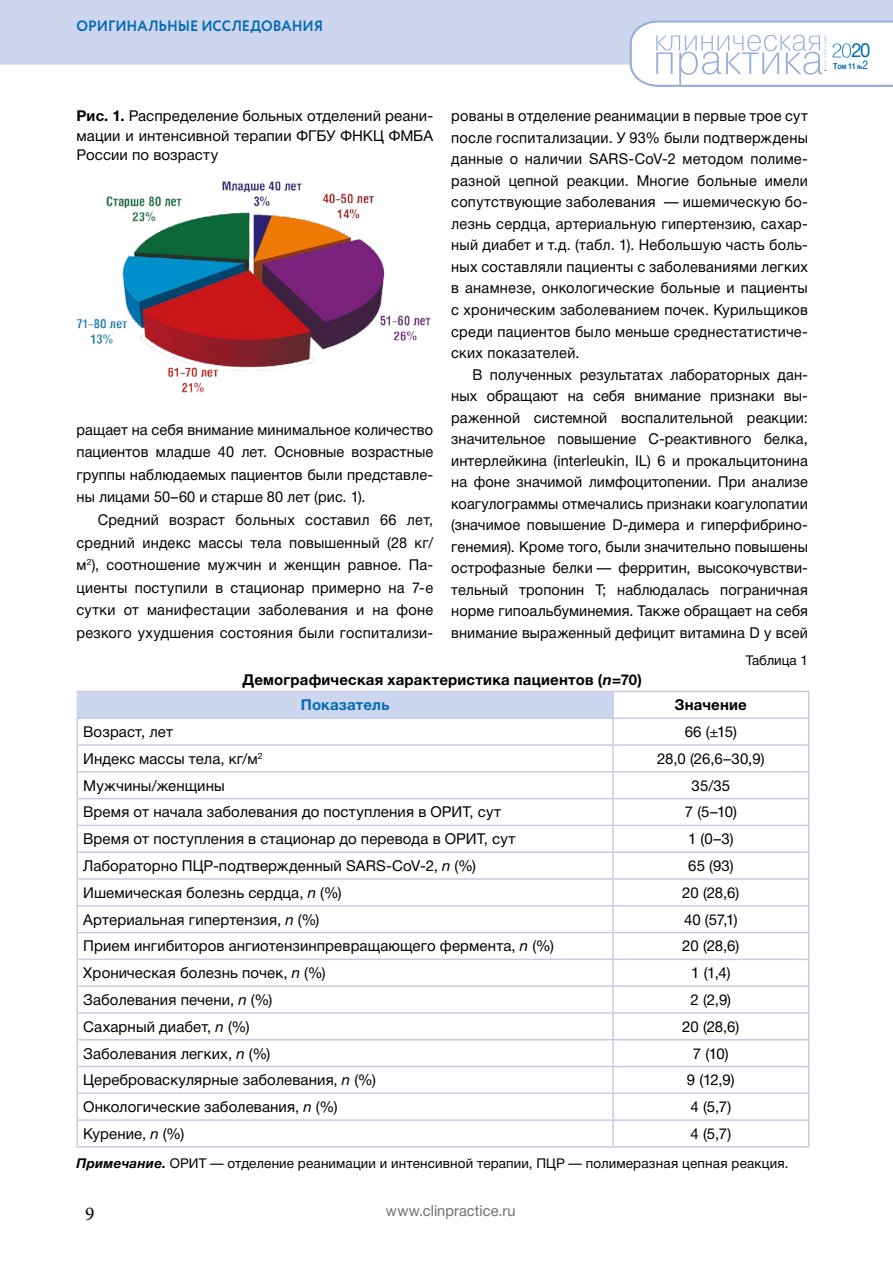
<style>
.page{position:relative;width:893px;height:1263px;background:#fff}
.page>*{position:absolute;margin:0;border:0;box-sizing:border-box;transform-origin:0 0}
.t1{font:19.5px "Helvetica Neue Cyr";color:#016ab3;scale:.95 1}
.t2{font:19.5px "Minion Pro";color:#000}
.t3{font:15px/21.5px "Helvetica Neue Cyr";letter-spacing:.005em;color:#000;text-align:justify}
.t4{font:700 15px/25.5px "Helvetica Neue Cyr";letter-spacing:.01em;color:#000}
.t5{font:700 15px "Circe";letter-spacing:-.005em;color:#016ab3;scale:.95 1}
.t6{font:15px "Helvetica Neue Cyr";letter-spacing:.005em;color:#706f6f}
.t7{font:13.5px "Helvetica Neue Cyr";letter-spacing:.01em;color:#000}
.t8{font:700 8.25px "Helvetica Neue Cyr";color:#016ab3;scale:.85 1}
.s1{font-weight:700}
.s2{font-style:italic}
.s3{color:#006ab3}
.s4{font-weight:700;font-style:italic}
.s5{font-size:6px}
.s6{font-weight:400;font-size:12px}
</style>
<div class="page">
<img style="left:77px;top:180px;width:354px;height:213px">
<div style="left:77px;top:691px;width:536px;height:27px;background:#ccd6ef"></div>
<hr style="left:77px;top:691px;width:536px;height:1px;background:#c8c9e7">
<hr style="left:613px;top:691px;width:196px;height:1px;background:#c8c9e7">
<hr style="left:612px;top:692px;width:2px;height:25px;background:#c8c9e7">
<hr style="left:613px;top:717px;width:196px;height:2px;background:#c8c9e7">
<hr style="left:613px;top:744px;width:196px;height:2px;background:#c8c9e7">
<hr style="left:613px;top:771px;width:196px;height:1px;background:#c8c9e7">
<hr style="left:613px;top:798px;width:196px;height:1px;background:#c8c9e7">
<hr style="left:613px;top:825px;width:196px;height:1px;background:#c8c9e7">
<hr style="left:613px;top:851px;width:196px;height:2px;background:#c8c9e7">
<hr style="left:613px;top:878px;width:196px;height:2px;background:#c8c9e7">
<hr style="left:613px;top:905px;width:196px;height:1px;background:#c8c9e7">
<hr style="left:613px;top:932px;width:196px;height:1px;background:#c8c9e7">
<hr style="left:613px;top:959px;width:196px;height:1px;background:#c8c9e7">
<hr style="left:613px;top:985px;width:196px;height:2px;background:#c8c9e7">
<hr style="left:613px;top:1012px;width:196px;height:2px;background:#c8c9e7">
<hr style="left:613px;top:1039px;width:196px;height:1px;background:#c8c9e7">
<hr style="left:613px;top:1066px;width:196px;height:1px;background:#c8c9e7">
<hr style="left:613px;top:1092px;width:196px;height:2px;background:#c8c9e7">
<hr style="left:613px;top:1119px;width:196px;height:2px;background:#c8c9e7">
<svg style="left:808px;top:692px;width:1px;height:454px"></svg>
<hr style="left:613px;top:1146px;width:196px;height:2px;background:#c8c9e7">
<hr style="left:77px;top:717px;width:536px;height:2px;background:#c8c9e7">
<hr style="left:612px;top:719px;width:2px;height:25px;background:#c8c9e7">
<hr style="left:77px;top:744px;width:536px;height:2px;background:#c8c9e7">
<hr style="left:612px;top:746px;width:2px;height:25px;background:#c8c9e7">
<hr style="left:77px;top:771px;width:536px;height:1px;background:#c8c9e7">
<hr style="left:612px;top:772px;width:2px;height:26px;background:#c8c9e7">
<hr style="left:77px;top:798px;width:536px;height:1px;background:#c8c9e7">
<hr style="left:612px;top:799px;width:2px;height:26px;background:#c8c9e7">
<hr style="left:77px;top:825px;width:536px;height:1px;background:#c8c9e7">
<hr style="left:612px;top:826px;width:2px;height:25px;background:#c8c9e7">
<hr style="left:77px;top:851px;width:536px;height:2px;background:#c8c9e7">
<hr style="left:612px;top:853px;width:2px;height:25px;background:#c8c9e7">
<hr style="left:77px;top:878px;width:536px;height:2px;background:#c8c9e7">
<hr style="left:612px;top:880px;width:2px;height:25px;background:#c8c9e7">
<hr style="left:77px;top:905px;width:536px;height:1px;background:#c8c9e7">
<hr style="left:612px;top:906px;width:2px;height:26px;background:#c8c9e7">
<hr style="left:77px;top:932px;width:536px;height:1px;background:#c8c9e7">
<hr style="left:612px;top:933px;width:2px;height:26px;background:#c8c9e7">
<hr style="left:77px;top:959px;width:536px;height:1px;background:#c8c9e7">
<hr style="left:612px;top:960px;width:2px;height:25px;background:#c8c9e7">
<hr style="left:77px;top:985px;width:536px;height:2px;background:#c8c9e7">
<hr style="left:612px;top:987px;width:2px;height:25px;background:#c8c9e7">
<hr style="left:77px;top:1012px;width:536px;height:2px;background:#c8c9e7">
<hr style="left:612px;top:1014px;width:2px;height:25px;background:#c8c9e7">
<hr style="left:77px;top:1039px;width:536px;height:1px;background:#c8c9e7">
<hr style="left:612px;top:1040px;width:2px;height:26px;background:#c8c9e7">
<hr style="left:77px;top:1066px;width:536px;height:1px;background:#c8c9e7">
<hr style="left:612px;top:1067px;width:2px;height:25px;background:#c8c9e7">
<hr style="left:77px;top:1092px;width:536px;height:2px;background:#c8c9e7">
<hr style="left:612px;top:1094px;width:2px;height:25px;background:#c8c9e7">
<hr style="left:77px;top:1119px;width:536px;height:2px;background:#c8c9e7">
<svg style="left:77px;top:719px;width:1px;height:427px"></svg>
<hr style="left:612px;top:1121px;width:2px;height:25px;background:#c8c9e7">
<hr style="left:77px;top:1146px;width:536px;height:2px;background:#c8c9e7">
<div style="left:0;top:0;width:893px;height:65px;background:#cdd6ee"></div>
<svg style="left:629px;top:20px;width:264px;height:67px"></svg>
<p class="t5" style="left:77px;top:16px;width:261px">ОРИГИНАЛЬНЫЕ ИССЛЕДОВАНИЯ</p>
<p class="t3" style="left:77px;top:106px;width:358px;line-height:19.5px"><span class="s1">Рис. 1.</span> Распределение больных отделений реани&shy;мации и интенсивной терапии ФГБУ ФНКЦ ФМБА России по возрасту</p>
<p class="t3" style="left:77px;top:418px;width:358px;line-height:22.5px">ращает на себя внимание минимальное количество пациентов младше 40 лет. Основные возрастные группы наблюдаемых пациентов были представле&shy;ны лицами 50–60 и старше 80 лет (рис. 1).</p>
<p class="t3" style="left:77px;top:509px;width:358px;line-height:22.5px;text-indent:21px">Средний возраст больных составил 66 лет, средний индекс массы тела повышенный (28 кг/ м<sup>2</sup>), соотношение мужчин и женщин равное. Па&shy;циенты поступили в стационар примерно на 7-е сутки от манифестации заболевания и на фоне резкого ухудшения состояния были госпитализи-</p>
<p class="t3" style="left:451px;top:105px;width:358px">рованы в отделение реанимации в первые трое сут после госпитализации. У 93% были подтверждены данные о наличии SARS-CoV-2 методом полиме&shy;разной цепной реакции. Многие больные имели сопутствующие заболевания — ишемическую бо&shy;лезнь сердца, артериальную гипертензию, сахар&shy;ный диабет и т.д. (табл. 1). Небольшую часть боль&shy;ных составляли пациенты с заболеваниями легких в анамнезе, онкологические больные и пациенты с хроническим заболеванием почек. Курильщиков среди пациентов было меньше среднестатистиче&shy;ских показателей.</p>
<p class="t3" style="left:451px;top:364px;width:358px;text-indent:21px">В полученных результатах лабораторных дан&shy;ных обращают на себя внимание признаки вы&shy;раженной системной воспалительной реакции: значительное повышение С-реактивного белка, интерлейкина (interleukin, IL) 6 и прокальцитонина на фоне значимой лимфоцитопении. При анализе коагулограммы отмечались признаки коагулопатии (значимое повышение D-димера и гиперфибрино&shy;генемия). Кроме того, были значительно повышены острофазные белки — ферритин, высокочувстви&shy;тельный тропонин Т; наблюдалась пограничная норме гипоальбуминемия. Также обращает на себя внимание выраженный дефицит витамина D у всей</p>
<p class="t7" style="left:746px;top:653px;width:64px">Таблица 1</p>
<p class="t4" style="left:301px;top:667px;width:343px;text-indent:-58px">Демографическая характеристика пациентов (<span class="s2">n</span>=70)<br><span class="s3">Показатель</span></p>
<p class="t4" style="left:675px;top:692px;width:74px">Значение</p>
<p class="t3" style="left:83px;top:721px;width:91px">Возраст, лет</p>
<p class="t3" style="left:685px;top:721px;width:54px">66 (±15)</p>
<p class="t3" style="left:83px;top:748px;width:181px">Индекс массы тела, кг/м<sup>2</sup></p>
<p class="t3" style="left:657px;top:748px;width:109px">28,0 (26,6–30,9)</p>
<p class="t3" style="left:83px;top:775px;width:143px">Мужчины/женщины</p>
<p class="t3" style="left:692px;top:775px;width:40px">35/35</p>
<p class="t3" style="left:83px;top:801px;width:419px">Время от начала заболевания до поступления в ОРИТ, сут</p>
<p class="t3" style="left:685px;top:801px;width:54px">7 (5–10)</p>
<p class="t3" style="left:83px;top:828px;width:434px">Время от поступления в стационар до перевода в ОРИТ, сут</p>
<p class="t3" style="left:688px;top:828px;width:47px">1 (0–3)</p>
<p class="t3" style="left:83px;top:855px;width:394px">Лабораторно ПЦР-подтвержденный SARS-CoV-2, <span class="s2">n</span> (%)</p>
<p class="t3" style="left:688px;top:855px;width:47px">65 (93)</p>
<p class="t3" style="left:83px;top:882px;width:260px">Ишемическая болезнь сердца, <span class="s2">n</span> (%)</p>
<p class="t3" style="left:682px;top:882px;width:59px">20 (28,6)</p>
<p class="t3" style="left:83px;top:909px;width:238px">Артериальная гипертензия, <span class="s2">n</span> (%)</p>
<p class="t3" style="left:684px;top:909px;width:55px">40 (57,1)</p>
<p class="t3" style="left:83px;top:935px;width:472px">Прием ингибиторов ангиотензинпревращающего фермента, <span class="s2">n</span> (%)</p>
<p class="t3" style="left:682px;top:935px;width:59px">20 (28,6)</p>
<p class="t3" style="left:83px;top:962px;width:244px">Хроническая болезнь почек, <span class="s2">n</span> (%)</p>
<p class="t3" style="left:691px;top:962px;width:41px">1 (1,4)</p>
<p class="t3" style="left:83px;top:989px;width:191px">Заболевания печени, <span class="s2">n</span> (%)</p>
<p class="t3" style="left:691px;top:989px;width:42px">2 (2,9)</p>
<p class="t3" style="left:83px;top:1016px;width:168px">Сахарный диабет, <span class="s2">n</span> (%)</p>
<p class="t3" style="left:682px;top:1016px;width:59px">20 (28,6)</p>
<p class="t3" style="left:83px;top:1043px;width:189px">Заболевания легких, <span class="s2">n</span> (%)</p>
<p class="t3" style="left:693px;top:1043px;width:37px">7 (10)</p>
<p class="t3" style="left:83px;top:1069px;width:294px">Цереброваскулярные заболевания, <span class="s2">n</span> (%)</p>
<p class="t3" style="left:687px;top:1069px;width:49px">9 (12,9)</p>
<p class="t3" style="left:83px;top:1096px;width:256px">Онкологические заболевания, <span class="s2">n</span> (%)</p>
<p class="t3" style="left:690px;top:1096px;width:42px">4 (5,7)</p>
<p class="t3" style="left:83px;top:1123px;width:103px">Курение, <span class="s2">n</span> (%)</p>
<p class="t3" style="left:690px;top:1123px;width:42px">4 (5,7)</p>
<p class="t7" style="left:77px;top:1156px;width:713px"><span class="s4">Примечание.</span> ОРИТ — отделение реанимации и интенсивной терапии, ПЦР — полимеразная цепная реакция.</p>
<p class="t6" style="left:386px;top:1203px;width:131px">www.clinpractice.ru</p>
<h1 class="t2" style="left:85px;top:1200px;width:11px">9</h1>
<h1 class="t1" style="left:851px;top:40px;width:22px">20</h1>
<p class="t8" style="left:833px;top:61px;width:43px">Том 11 <span class="s5">№</span><span class="s6">2</span></p>
</div>
